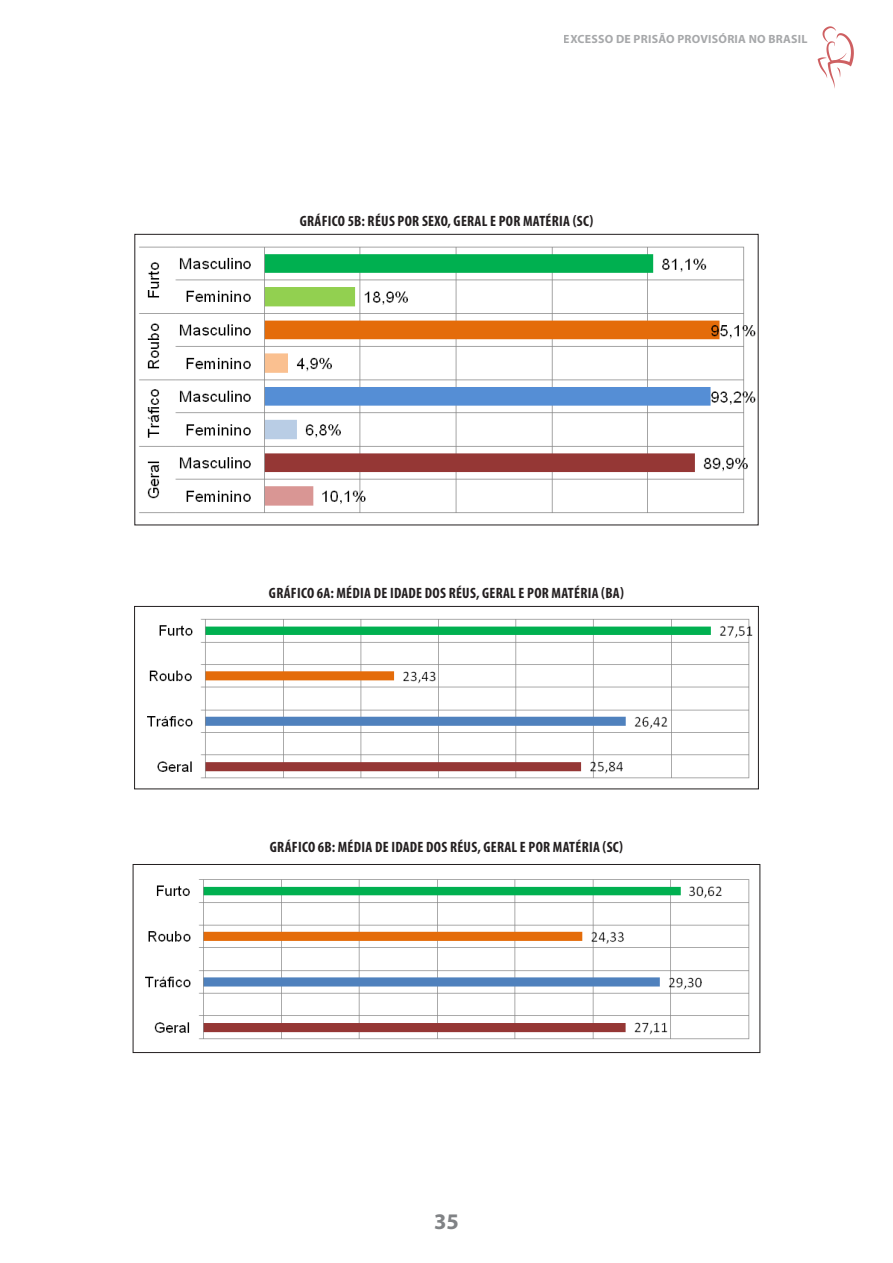
<style>
.page{position:relative;width:893px;height:1263px;background:#fff}
.page>*{position:absolute;margin:0;border:0;box-sizing:border-box;transform-origin:0 0}
.t1{font:700 22.35px "Myriad Pro";color:#808285}
.t2{font:700 condensed 15px "Myriad Pro";letter-spacing:.02em;color:#231f20}
.t3{font:700 11.85px "Myriad Pro";letter-spacing:.02em;color:#808285}
</style>
<div class="page">
<svg style="left:818px;top:26px;width:36px;height:62px"></svg>
<img style="left:139px;top:246px;width:617px;height:268px">
<div style="left:134px;top:234px;width:625px;height:291px;border:1px solid #231f20"></div>
<img style="left:147px;top:618px;width:606px;height:161px">
<div style="left:134px;top:606px;width:625px;height:183px;border:1px solid #231f20"></div>
<img style="left:145px;top:879px;width:605px;height:161px">
<div style="left:133px;top:864px;width:627px;height:189px;border:1px solid #231f20"></div>
<p class="t3" style="left:564px;top:31px;width:245px">EXCESSO DE PRISÃO PROVISÓRIA NO BRASIL</p>
<p class="t2" style="left:300px;top:212px;width:295px">GRÁFICO 5B: RÉUS POR SEXO, GERAL E POR MATÉRIA (SC)</p>
<p class="t2" style="left:269px;top:584px;width:357px">GRÁFICO 6A: MÉDIA DE IDADE DOS RÉUS, GERAL E POR MATÉRIA (BA)</p>
<p class="t2" style="left:270px;top:838px;width:355px">GRÁFICO 6B: MÉDIA DE IDADE DOS RÉUS, GERAL E POR MATÉRIA (SC)</p>
<h1 class="t1" style="left:434px;top:1206px;width:26px">35</h1>
</div>
